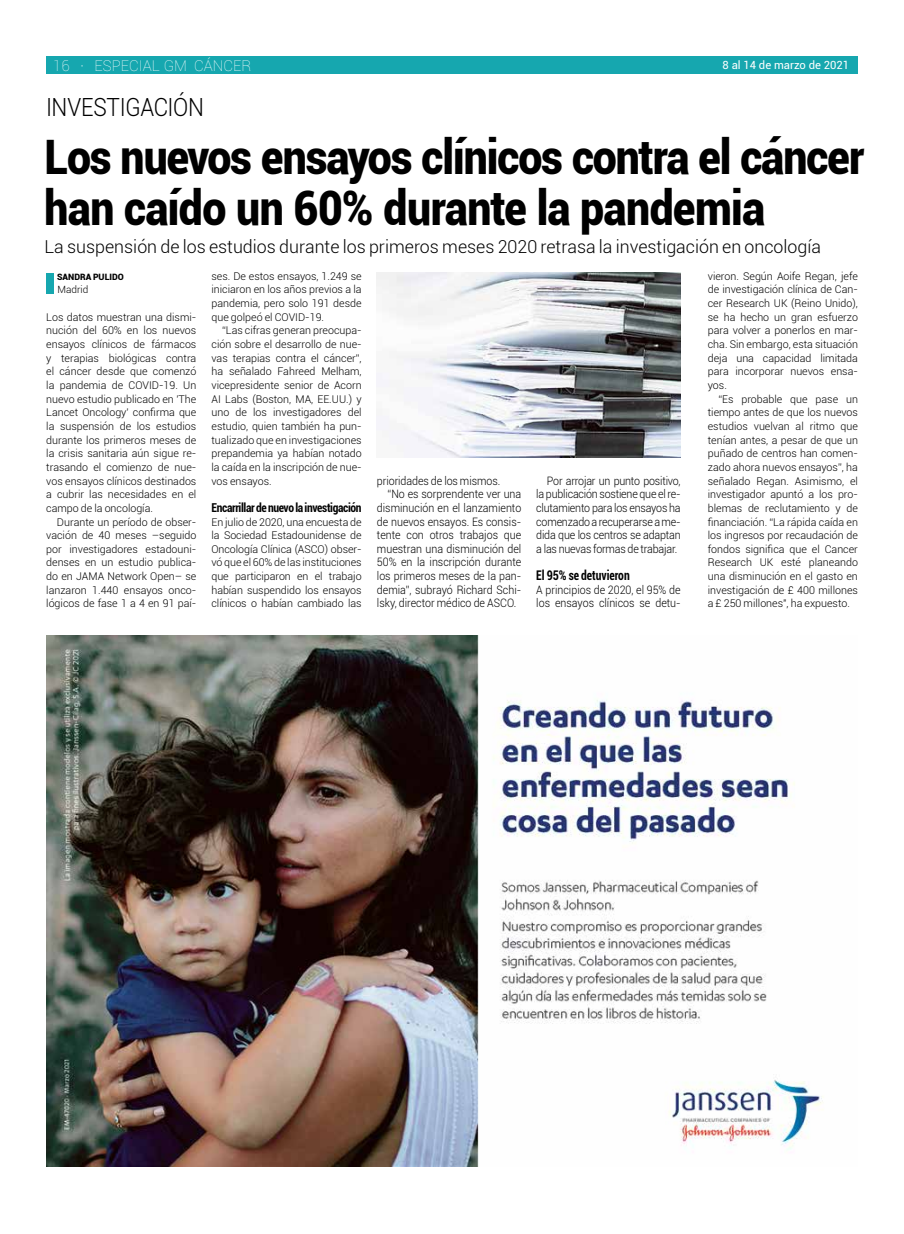
<style>
.page{position:relative;width:904px;height:1234px;background:#fff}
.page>*{position:absolute;margin:0;border:0;box-sizing:border-box;transform-origin:0 0}
.t1{font:900 47.5px/50px "Roboto";letter-spacing:-.02em;color:#000;scale:.9 1}
.t2{font:300 25px "Roboto";letter-spacing:-.015em;color:#000;scale:.9 1}
.t3{font:300 17.75px "Roboto";color:#000}
.t4{font:100 15px "Roboto";color:#fff}
.t5{font:700 condensed 13.38px "Roboto";color:#000;scale:.87 1}
.t6{font:700 condensed 12.25px "Roboto";letter-spacing:-.03em;color:#000;scale:.95 1}
.t7{font:300 11.62px/13.6px "Roboto";color:#000;text-align:justify;scale:.92 1}
.t8{font:11.25px "Roboto";color:#fff}
.t9{font:300 10.62px/13.6px "Roboto";color:#000;text-align:justify}
.t10{font:300 10px "Roboto";color:#000}
.t11{font:900 8.75px "Roboto";color:#000}
</style>
<div class="page">
<div style="left:46px;top:56px;width:811px;height:18px;background:#16a7af"></div>
<img style="left:46px;top:635px;width:777px;height:531px">
<div style="left:46px;top:273px;width:8px;height:21px;background:#16a7af"></div>
<img style="left:377px;top:272px;width:303px;height:185px">
<h3 class="t4" style="left:53px;top:55px;width:200px">16 · ESPECIAL GM CÁNCER</h3>
<p class="t8" style="left:722px;top:57px;width:128px">8 al 14 de marzo de 2021</p>
<h2 class="t2" style="left:46px;top:90px;width:177px">INVESTIGACIÓN</h2>
<h1 class="t1" style="left:44px;top:130px;width:912px">Los nuevos ensayos clínicos contra el cáncer han caído un 60% durante la pandemia</h1>
<h3 class="t3" style="left:44px;top:235px;width:778px">La suspensión de los estudios durante los primeros meses 2020 retrasa la investigación en oncología</h3>
<p class="t11" style="left:57px;top:270px;width:68px">SANDRA PULIDO</p>
<p class="t10" style="left:58px;top:283px;width:32px">Madrid</p>
<p class="t9" style="left:46px;top:310px;width:152px">Los datos muestran una dismi&shy;nución del 60% en los nuevos ensayos clínicos de fármacos y terapias biológicas contra el cáncer desde que comenzó la pandemia de COVID-19. Un nuevo estudio publicado en 'The Lancet Oncology' confirma que la suspensión de los estudios durante los primeros meses de la crisis sanitaria aún sigue re&shy;trasando el comienzo de nue&shy;vos ensayos clínicos destinados a cubrir las necesidades en el campo de la oncología.</p>
<p class="t9" style="left:46px;top:514px;width:152px;text-indent:11px">Durante un período de obser&shy;vación de 40 meses –seguido por investigadores estadouni&shy;denses en un estudio publica&shy;do en JAMA Network Open– se lanzaron 1.440 ensayos onco&shy;lógicos de fase 1 a 4 en 91 paí-</p>
<p class="t9" style="left:707px;top:269px;width:152px">vieron. Según Aoife Regan, jefe de investigación clínica de Can&shy;cer Research UK (Reino Unido), se ha hecho un gran esfuerzo para volver a ponerlos en mar&shy;cha. Sin embargo, esta situación deja una capacidad limitada para incorporar nuevos ensa&shy;yos.</p>
<p class="t9" style="left:707px;top:391px;width:152px;text-indent:11px">“Es probable que pase un tiempo antes de que los nuevos estudios vuelvan al ritmo que tenían antes, a pesar de que un puñado de centros han comen&shy;zado ahora nuevos ensayos”, ha señalado Regan. Asimismo, el investigador apuntó a los pro&shy;blemas de reclutamiento y de financiación. “La rápida caída en los ingresos por recaudación de fondos significa que el Cancer Research UK esté planeando una disminución en el gasto en investigación de £ 400 millones a £ 250 millones", ha expuesto.</p>
<p class="t9" style="left:211px;top:269px;width:152px">ses. De estos ensayos, 1.249 se iniciaron en los años previos a la pandemia, pero solo 191 desde que golpeó el COVID-19.</p>
<p class="t9" style="left:211px;top:323px;width:152px;text-indent:11px">“Las cifras generan preocupa&shy;ción sobre el desarrollo de nue&shy;vas terapias contra el cáncer”, ha señalado Fahreed Melham, vicepresidente senior de Acorn AI Labs (Boston, MA, EE.UU.) y uno de los investigadores del estudio, quien también ha pun&shy;tualizado que en investigaciones prepandemia ya habían notado la caída en la inscripción de nue&shy;vos ensayos.</p>
<p class="t6" style="left:211px;top:499px;width:159px">Encarrillar de nuevo la investigación</p>
<p class="t9" style="left:211px;top:514px;width:152px">En julio de 2020, una encuesta de la Sociedad Estadounidense de Oncología Clínica (ASCO) obser&shy;vó que el 60% de las instituciones que participaron en el trabajo habían suspendido los ensayos clínicos o habían cambiado las</p>
<p class="t7" style="left:377px;top:473px;width:136px">prioridades de los mismos.</p>
<p class="t7" style="left:387px;top:487px;width:147px">“No es sorprendente ver una</p>
<p class="t7" style="left:377px;top:500px;width:158px">disminución en el lanzamiento</p>
<p class="t7" style="left:377px;top:514px;width:158px">de nuevos ensayos. Es consis-</p>
<p class="t7" style="left:377px;top:527px;width:158px">tente con otros trabajos que</p>
<p class="t7" style="left:377px;top:541px;width:158px">muestran una disminución del</p>
<p class="t7" style="left:377px;top:555px;width:158px">50% en la inscripción durante</p>
<p class="t7" style="left:377px;top:568px;width:158px">los primeros meses de la pan-</p>
<p class="t7" style="left:377px;top:582px;width:158px">demia”, subrayó Richard Schi-</p>
<p class="t7" style="left:377px;top:596px;width:153px">lsky, director médico de ASCO.</p>
<p class="t7" style="left:536px;top:473px;width:158px;text-indent:11px">Por arrojar un punto positivo, la publicación sostiene que el re&shy;clutamiento para los ensayos ha comenzado a recuperarse a me&shy;dida que los centros se adaptan a las nuevas formas de trabajar.</p>
<p class="t5" style="left:536px;top:566px;width:109px">El 95% se detuvieron</p>
<p class="t7" style="left:536px;top:582px;width:158px">A principios de 2020, el 95% de los ensayos clínicos se detu-</p>
</div>
